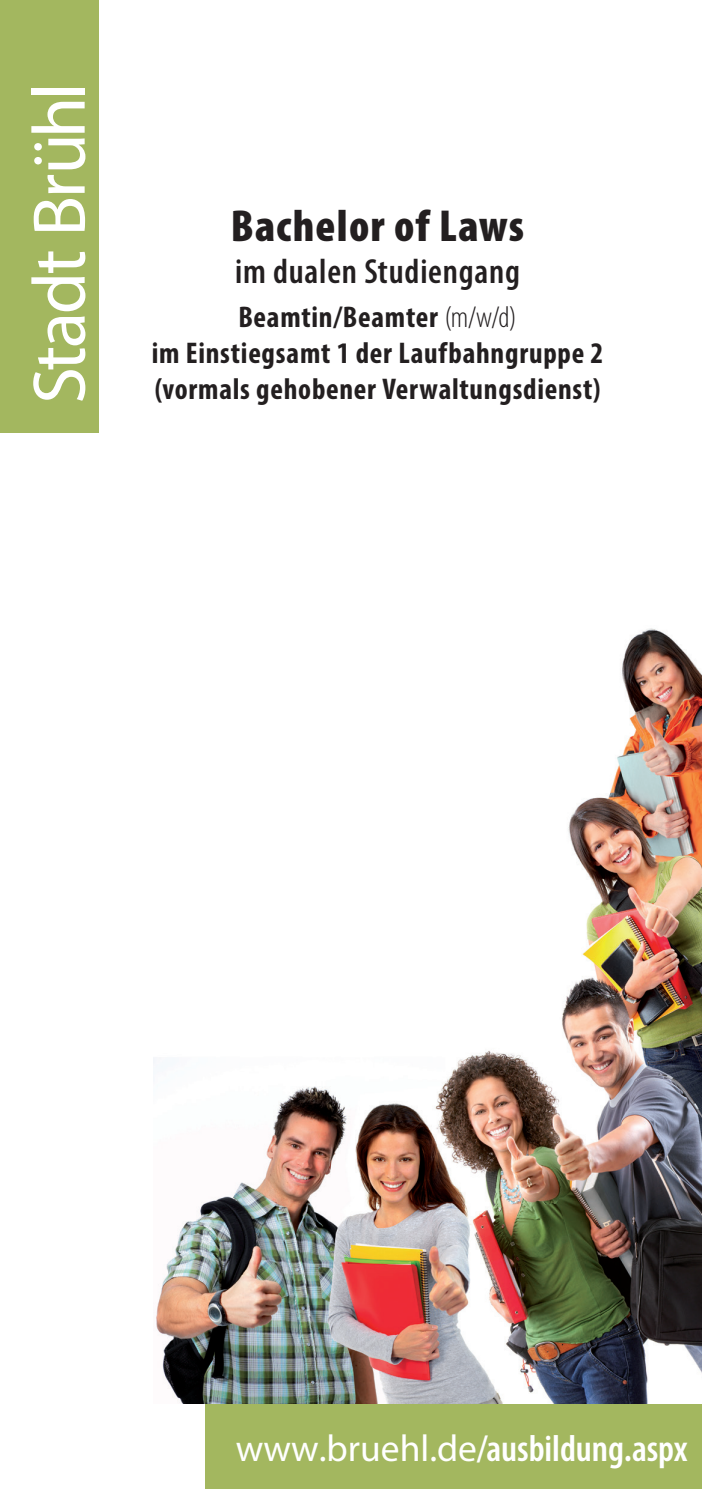
<style>
.page{position:relative;width:702px;height:1489px;background:#fff}
.page>*{position:absolute;margin:0;border:0;box-sizing:border-box;transform-origin:0 0}
.t1{font:75px "Myriad Pro";letter-spacing:-.035em;color:#fff}
.t2{font:900 condensed 45px "Myriad Pro";letter-spacing:.025em;color:#231f20}
.t3{font:600 condensed 37.5px "Myriad Pro";color:#fff}
.t4{font:600 condensed 35px "Myriad Pro";letter-spacing:.025em;color:#231f20}
.t5{font:700 condensed 30px/36px "Myriad Pro";letter-spacing:.025em;color:#231f20;text-align:center}
.s1{font-weight:300}
.s2{font-weight:400;font-stretch:normal}
</style>
<div class="page">
<div style="left:0;top:0;width:98px;height:432px;background:#a3b75f"></div>
<div style="left:206px;top:1403px;width:496px;height:85px;background:#a3b75f"></div>
<img style="left:154px;top:628px;width:548px;height:775px">
<h1 class="t1" style="left:13px;top:404px;width:322px;rotate:-90deg">Stadt Brühl</h1>
<h2 class="t2" style="left:231px;top:197px;width:295px">Bachelor of Laws</h2>
<p class="t4" style="left:235px;top:250px;width:287px">im dualen Studiengang</p>
<p class="t5" style="left:152px;top:298px;width:453px">Beamtin/Beamter <span class="s1">(m/w/d)<br></span>im Einstiegsamt 1 der Laufbahngruppe 2 (vormals gehobener Verwaltungsdienst)</p>
<p class="t3" style="left:236px;top:1424px;width:453px"><span class="s2">www.bruehl.de</span>/ausbildung.aspx</p>
</div>
